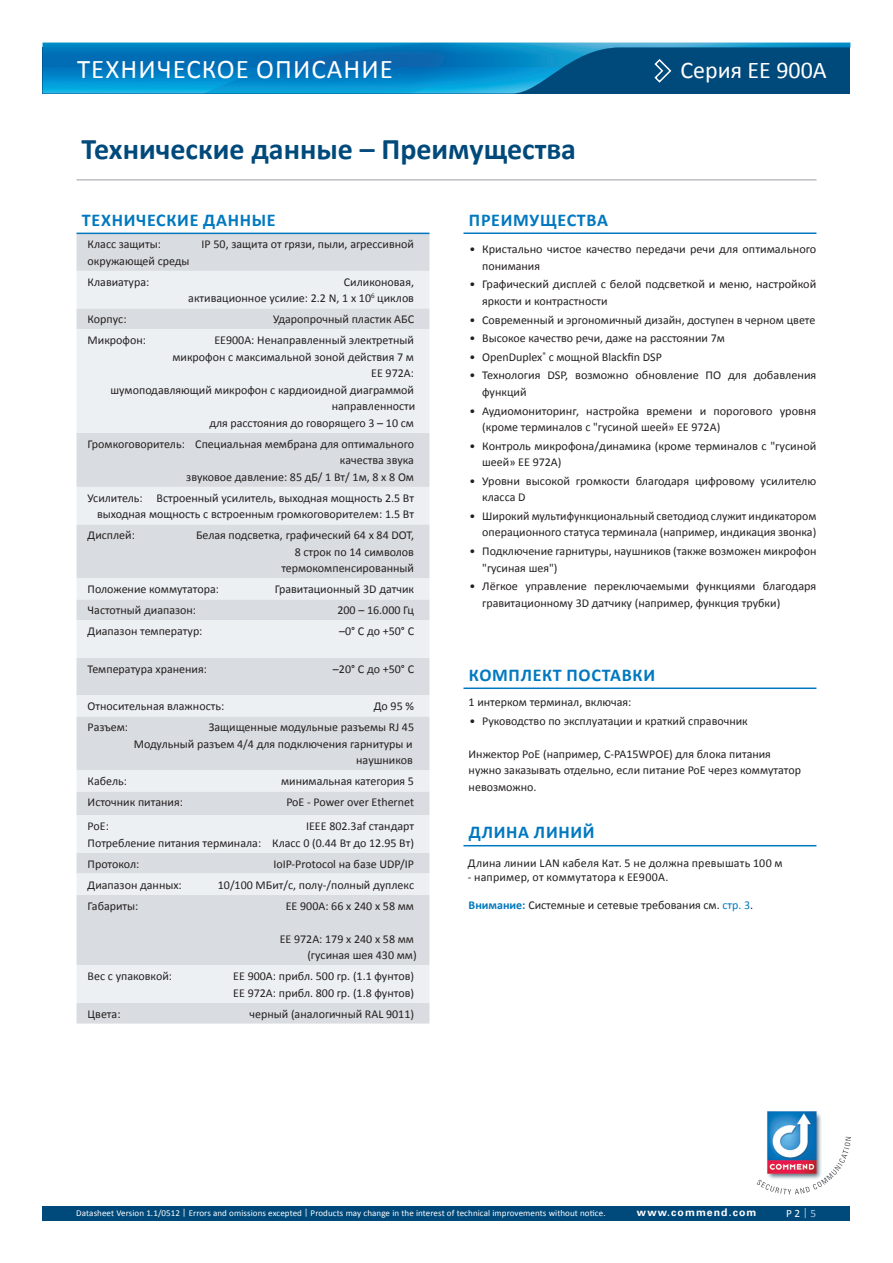
<style>
.page{position:relative;width:893px;height:1263px;background:#fff}
.page>*{position:absolute;margin:0;border:0;box-sizing:border-box;transform-origin:0 0}
.t1{font:700 30px "Calibri";color:#00497b}
.t2{font:27px "Calibri";letter-spacing:.04em;color:#fff}
.t3{font:24px "Calibri";color:#fff}
.t4{font:700 18px "Calibri";letter-spacing:.04em;color:#0078c0}
.t5{font:12px/16.5px "Calibri";color:#231f20}
.t6{font:11.25px "Calibri";color:#fff}
.t7{font:700 10.5px "Univers Com 65";letter-spacing:.1em;color:#fff}
.t8{font:9px "Calibri";letter-spacing:.01em;color:#fff}
.s1{font-weight:700;color:#0078c0}
.s2{color:#0078c0}
.s3{color:#adc7e7}
</style>
<div class="page">
<img style="left:43px;top:43px;width:807px;height:51px">
<svg style="left:653px;top:58px;width:19px;height:26px"></svg>
<div style="left:43px;top:1205px;width:807px;height:15px;background:#00497b"></div>
<img style="left:767px;top:1111px;width:55px;height:26px">
<svg style="left:756px;top:1137px;width:94px;height:57px"></svg>
<hr style="left:77px;top:179px;width:739px;height:2px;background:#bcbdc0">
<div style="left:77px;top:234px;width:352px;height:789px;background:#d9dce0"></div>
<svg style="left:77px;top:271px;width:352px;height:731px;background:#e2e6e9"></svg>
<hr style="left:77px;top:233px;width:352px;height:1px;background:#0078c0">
<hr style="left:463px;top:687px;width:353px;height:2px;background:#0078c0">
<hr style="left:463px;top:232px;width:353px;height:2px;background:#0078c0">
<hr style="left:463px;top:845px;width:353px;height:1px;background:#0078c0">
<h2 class="t2" style="left:77px;top:52px;width:317px">техническое описание</h2>
<h3 class="t3" style="left:680px;top:54px;width:148px">Серия EE 900A</h3>
<h1 class="t1" style="left:82px;top:129px;width:496px">Технические данные – Преимущества</h1>
<h3 class="t4" style="left:82px;top:209px;width:195px">Технические данные</h3>
<p class="t5" style="left:88px;top:236px;width:75px">Класс защиты:</p>
<p class="t5" style="left:202px;top:236px;width:214px">IP 50, защита от грязи, пыли, агрессивной</p>
<p class="t5" style="left:88px;top:250px;width:103px;line-height:21px">окружающей среды<br>Клавиатура:</p>
<p class="t5" style="left:188px;top:274px;width:227px;text-align:right">Силиконовая,<br>активационное усилие: 2.2 N, 1 x 10<sup>6</sup> циклов</p>
<p class="t5" style="left:88px;top:311px;width:40px">Корпус:</p>
<p class="t5" style="left:273px;top:311px;width:142px">Ударопрочный пластик АБС</p>
<p class="t5" style="left:88px;top:332px;width:60px">Микрофон:</p>
<p class="t5" style="left:111px;top:332px;width:306px;text-align:right">EE900A: Ненаправленный электретный<br>микрофон с максимальной зоной действия 7 м<br>EE 972A:<br>шумоподавляющий микрофон с кардиоидной диаграммой направленности<br>для расстояния до говорящего 3 – 10 см</p>
<p class="t5" style="left:88px;top:436px;width:328px;text-align:right">Громкоговоритель: Специальная мембрана для оптимального качества звука<br>звуковое давление: 85 дБ/ 1 Вт/ 1м, 8 х 8 Ом</p>
<p class="t5" style="left:88px;top:490px;width:328px;text-align:right">Усилитель: Встроенный усилитель, выходная мощность 2.5 Вт выходная мощность с встроенным громкоговорителем: 1.5 Вт</p>
<p class="t5" style="left:88px;top:527px;width:49px">Дисплей:</p>
<p class="t5" style="left:196px;top:527px;width:219px;text-align:right">Белая подсветка, графический 64 x 84 DOT,<br>8 строк по 14 символов термокомпенсированный</p>
<p class="t5" style="left:88px;top:581px;width:133px">Положение коммутатора:</p>
<p class="t5" style="left:275px;top:581px;width:141px">Гравитационный 3D датчик</p>
<p class="t5" style="left:88px;top:602px;width:110px">Частотный диапазон:</p>
<p class="t5" style="left:337px;top:602px;width:78px">200 – 16.000 Гц</p>
<p class="t5" style="left:88px;top:623px;width:116px">Диапазон температур:</p>
<p class="t5" style="left:339px;top:623px;width:77px">–0° C дo +50° C</p>
<p class="t5" style="left:88px;top:661px;width:121px">Температура хранения:</p>
<p class="t5" style="left:333px;top:661px;width:83px">–20° C дo +50° C</p>
<p class="t5" style="left:88px;top:698px;width:138px">Относительная влажность:</p>
<p class="t5" style="left:374px;top:698px;width:42px">До 95 %</p>
<p class="t5" style="left:88px;top:719px;width:42px">Разъем:</p>
<p class="t5" style="left:134px;top:719px;width:282px;text-align:right">Защищенные модульные разъемы RJ 45<br>Модульный разъем 4/4 для подключения гарнитуры и наушников</p>
<p class="t5" style="left:88px;top:773px;width:41px">Кабель:</p>
<p class="t5" style="left:281px;top:773px;width:134px">минимальная категория 5</p>
<p class="t5" style="left:88px;top:794px;width:97px">Источник питания:</p>
<p class="t5" style="left:286px;top:794px;width:129px">PoE - Power over Ethernet</p>
<p class="t5" style="left:88px;top:818px;width:23px">PoE:</p>
<p class="t5" style="left:88px;top:818px;width:328px;text-align:right">IEEE 802.3af стандарт<br>Потребление питания терминала: Класс 0 (0.44 Вт до 12.95 Вт)</p>
<p class="t5" style="left:88px;top:855px;width:53px">Протокол:</p>
<p class="t5" style="left:273px;top:855px;width:142px">IoIP-Protocol на базе UDP/IP</p>
<p class="t5" style="left:88px;top:876px;width:96px">Диапазон данных:</p>
<p class="t5" style="left:218px;top:876px;width:198px">10/100 MБит/с, полу-/полный дуплекс</p>
<p class="t5" style="left:88px;top:897px;width:52px">Габариты:</p>
<p class="t5" style="left:286px;top:897px;width:130px">EE 900A: 66 x 240 x 58 мм</p>
<p class="t5" style="left:280px;top:930px;width:138px;text-align:right">EE 972A: 179 x 240 x 58 мм (гусиная шея 430 мм)</p>
<p class="t5" style="left:88px;top:968px;width:86px">Вес с упаковкой:</p>
<p class="t5" style="left:233px;top:968px;width:182px">EE 900A: прибл. 500 гр. (1.1 фунтов)<br>EE 972A: прибл. 800 гр. (1.8 фунтов)</p>
<p class="t5" style="left:88px;top:1005px;width:34px">Цвета:</p>
<p class="t5" style="left:249px;top:1005px;width:166px">черный (аналогичный RAL 9011)</p>
<h3 class="t4" style="left:469px;top:209px;width:141px">Преимущества</h3>
<p class="t5" style="left:482px;top:241px;width:336px;text-indent:-13px">• Кристально чистое качество передачи речи для оптимального понимания</p>
<p class="t5" style="left:482px;top:276px;width:336px;text-indent:-13px">• Графический дисплей с белой подсветкой и меню, настройкой яркости и контрастности</p>
<p class="t5" style="left:469px;top:311px;width:347px">• Современный и эргономичный дизайн, доступен в черном цвете</p>
<p class="t5" style="left:469px;top:330px;width:257px">• Высокое качество речи, даже на расстоянии 7м</p>
<p class="t5" style="left:469px;top:349px;width:194px">• OpenDuplex<sup>®</sup> с мощной Blackfin DSP</p>
<p class="t5" style="left:482px;top:367px;width:336px;text-indent:-13px">• Технология DSP, возможно обновление ПО для добавления функций</p>
<p class="t5" style="left:482px;top:402px;width:336px;text-indent:-13px">• Аудиомониторинг, настройка времени и порогового уровня (кроме терминалов с "гусиной шеей» EE 972A)</p>
<p class="t5" style="left:482px;top:437px;width:336px;text-indent:-13px">• Контроль микрофона/динамика (кроме терминалов с "гусиной шеей» EE 972A)</p>
<p class="t5" style="left:482px;top:473px;width:336px;text-indent:-13px">• Уровни высокой громкости благодаря цифровому усилителю класса D</p>
<p class="t5" style="left:469px;top:508px;width:348px;text-align:right">• Широкий мультифункциональный светодиод служит индикатором операционного статуса терминала (например, индикация звонка)</p>
<p class="t5" style="left:482px;top:543px;width:336px;text-indent:-13px">• Подключение гарнитуры, наушников (также возможен микрофон "гусиная шея")</p>
<p class="t5" style="left:482px;top:578px;width:336px;text-indent:-13px">• Лёгкое управление переключаемыми функциями благодаря гравитационному 3D датчику (например, функция трубки)</p>
<h3 class="t4" style="left:469px;top:664px;width:188px">Комплект поставки</h3>
<p class="t5" style="left:469px;top:694px;width:164px">1 интерком терминал, включая:</p>
<p class="t5" style="left:469px;top:712px;width:280px">• Руководство по эксплуатации и краткий справочник</p>
<p class="t5" style="left:469px;top:745px;width:334px">Инжектор PoE (например, C-PA15WPOE) для блока питания нужно заказывать отдельно, если питание PoE через коммутатор невозможно.</p>
<h3 class="t4" style="left:469px;top:821px;width:127px">Длина линий</h3>
<p class="t5" style="left:468px;top:854px;width:316px">Длина линии LAN кабеля Кат. 5 не должна превышать 100 м</p>
<p class="t5" style="left:468px;top:869px;width:202px">- например, от коммутатора к EE900A.</p>
<p class="t5" style="left:469px;top:896px;width:286px"><span class="s1">Внимание:</span> Системные и сетевые требования см. <span class="s2">стр. 3</span>.</p>
<p class="t8" style="left:76px;top:1207px;width:531px">Datasheet Version 1.1/0512 | Errors and omissions excepted | Products may change in the interest of technical improvements without notice.</p>
<p class="t7" style="left:637px;top:1206px;width:121px">www.commend.com</p>
<p class="t6" style="left:786px;top:1206px;width:32px">P 2<span class="s3">| 5</span></p>
</div>
